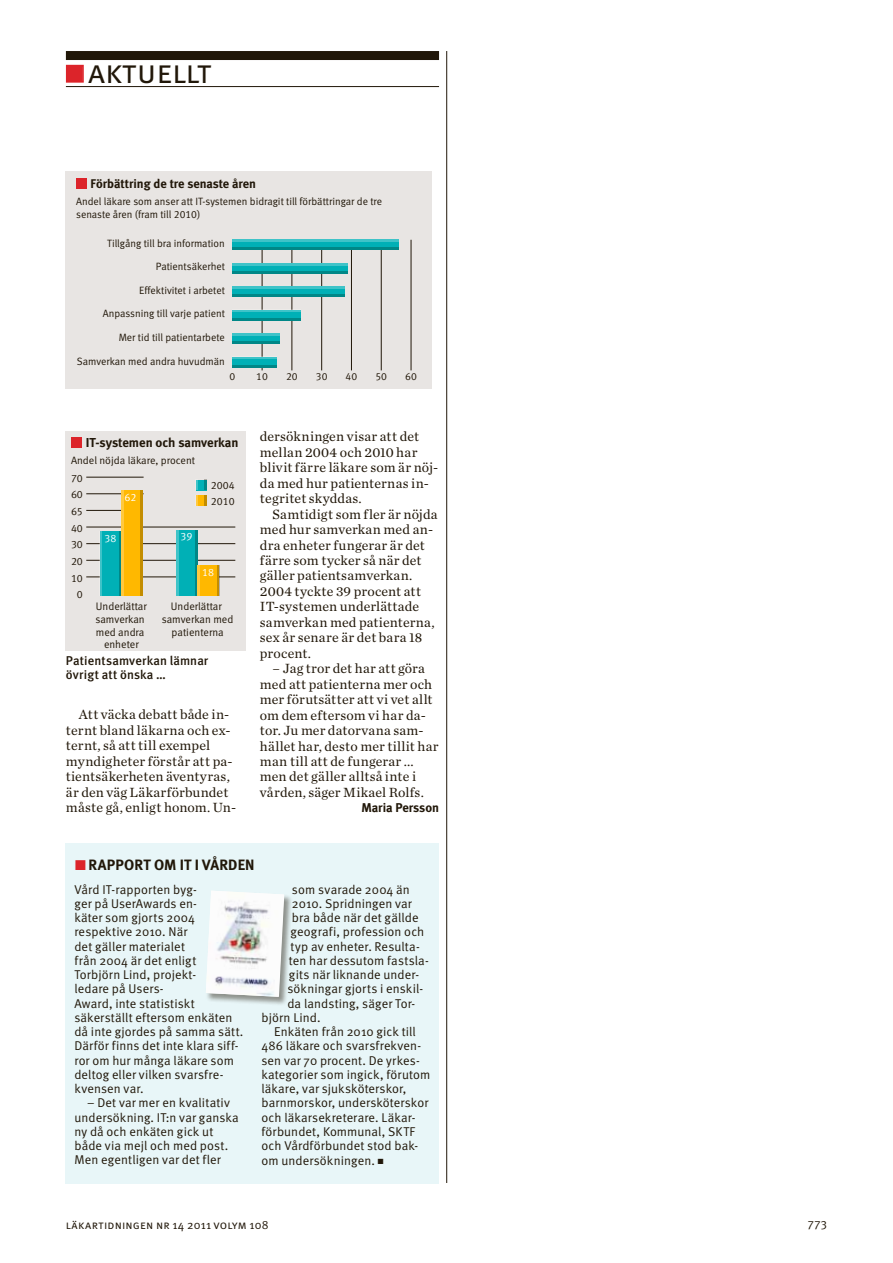
<style>
.page{position:relative;width:893px;height:1263px;background:#fff}
.page>*{position:absolute;margin:0;border:0;box-sizing:border-box;transform-origin:0 0}
.t1{font:33px "Meta LT Normal Small Caps";color:#211709}
.t2{font:15px "Meta LT Bold";letter-spacing:.015em;color:#211709}
.t3{font:13.95px/15.5px "Chronicle LT Text";letter-spacing:.01em;color:#211709}
.t4{font:12.9px "Meta LT Bold Tabular";color:#211709}
.t5{font:12.75px/14.2px "Meta LT Normal";letter-spacing:.01em;color:#211709}
.t6{font:12.75px/14.2px "Meta LT Medium";letter-spacing:.01em;color:#211709}
.t7{font:12.75px "Meta LT Bold";letter-spacing:-.005em;color:#211709}
.t8{font:12.6px "Meta LT Bold Tabular";color:#211709}
.t9{font:12px "Meta LT Normal Small Caps";letter-spacing:.015em;color:#211709}
.t10{font:12px "Meta LT Normal Utilities";color:#211709}
.t11{font:10.95px/12.8px "Meta LT Normal Tabular";color:#211709;text-align:center}
.t12{font:10.65px/23.2px "Meta LT Normal Tabular";color:#211709}
.t13{font:10.65px "Meta LT Normal Tabular";color:#fff}
.t14{font:10.35px "Meta LT Normal Tabular";color:#211709}
.s1{color:#dc242a}
</style>
<div class="page">
<div style="left:66px;top:51px;width:373px;height:9px;background:#211709"></div>
<hr style="left:66px;top:86px;width:373px;height:1px;background:#211709">
<div style="left:66px;top:65px;width:18px;height:18px;border:2px solid #dc242a"></div>
<hr style="left:446px;top:51px;width:1px;height:1132px;background:#211709">
<div style="left:66px;top:843px;width:373px;height:340px;background:#e8f6f8"></div>
<div style="left:66px;top:171px;width:366px;height:217px;background:#e8e5e3"></div>
<hr style="left:262px;top:240px;width:1px;height:130px;background:#211709">
<hr style="left:291px;top:240px;width:1px;height:130px;background:#211709">
<hr style="left:321px;top:240px;width:1px;height:130px;background:#211709">
<hr style="left:351px;top:240px;width:1px;height:130px;background:#211709">
<hr style="left:381px;top:240px;width:1px;height:130px;background:#211709">
<hr style="left:411px;top:240px;width:1px;height:130px;background:#211709">
<div style="left:232px;top:357px;width:45px;height:10px;background:#00b0b6"></div>
<hr style="left:232px;top:357px;width:45px;height:2px;background:#fff">
<hr style="left:232px;top:365px;width:45px;height:2px;background:#211709">
<svg style="left:232px;top:335px;width:48px;height:7px"></svg>
<hr style="left:232px;top:333px;width:48px;height:2px;background:#fff">
<hr style="left:232px;top:342px;width:48px;height:2px;background:#211709">
<div style="left:232px;top:310px;width:69px;height:10px;background:#00b0b6"></div>
<hr style="left:232px;top:310px;width:69px;height:2px;background:#fff">
<hr style="left:232px;top:318px;width:69px;height:2px;background:#211709">
<svg style="left:232px;top:289px;width:113px;height:6px"></svg>
<hr style="left:232px;top:286px;width:113px;height:3px;background:#fff">
<hr style="left:232px;top:295px;width:113px;height:2px;background:#211709">
<svg style="left:232px;top:265px;width:116px;height:6px"></svg>
<hr style="left:232px;top:263px;width:116px;height:2px;background:#fff">
<hr style="left:232px;top:271px;width:116px;height:2px;background:#211709">
<svg style="left:232px;top:242px;width:167px;height:6px"></svg>
<hr style="left:232px;top:240px;width:167px;height:2px;background:#fff">
<hr style="left:232px;top:248px;width:167px;height:2px;background:#211709">
<div style="left:76px;top:178px;width:11px;height:11px;background:#dc242a"></div>
<div style="left:205px;top:890px;width:88px;height:116px;background:#211709;opacity:.45"></div>
<img style="left:206px;top:891px;width:78px;height:106px">
<div style="left:65px;top:431px;width:180px;height:220px;background:#e8e5e3"></div>
<hr style="left:86px;top:576px;width:149px;height:1px;background:#211709">
<hr style="left:86px;top:560px;width:149px;height:1px;background:#211709">
<hr style="left:86px;top:543px;width:149px;height:1px;background:#211709">
<hr style="left:86px;top:527px;width:149px;height:1px;background:#211709">
<hr style="left:86px;top:510px;width:57px;height:1px;background:#211709">
<hr style="left:86px;top:493px;width:58px;height:1px;background:#211709">
<hr style="left:86px;top:477px;width:58px;height:1px;background:#211709">
<div style="left:196px;top:495px;width:10px;height:11px;background:#ffb800"></div>
<div style="left:196px;top:480px;width:10px;height:10px;background:#00b0b6"></div>
<svg style="left:196px;top:480px;width:2px;height:26px"></svg>
<svg style="left:204px;top:480px;width:2px;height:26px"></svg>
<div style="left:71px;top:437px;width:11px;height:11px;background:#dc242a"></div>
<div style="left:176px;top:530px;width:22px;height:65px;background:#00b0b6"></div>
<hr style="left:176px;top:530px;width:2px;height:65px;background:#fff">
<hr style="left:196px;top:530px;width:2px;height:65px;background:#211709">
<div style="left:198px;top:565px;width:21px;height:30px;background:#ffb800"></div>
<hr style="left:198px;top:565px;width:2px;height:30px;background:#fff">
<hr style="left:217px;top:565px;width:2px;height:30px;background:#211709">
<div style="left:100px;top:531px;width:21px;height:64px;background:#00b0b6"></div>
<hr style="left:100px;top:531px;width:2px;height:64px;background:#fff">
<hr style="left:119px;top:531px;width:2px;height:64px;background:#211709">
<div style="left:121px;top:490px;width:22px;height:105px;background:#ffb800"></div>
<hr style="left:121px;top:490px;width:3px;height:105px;background:#fff">
<hr style="left:141px;top:490px;width:2px;height:105px;background:#211709">
<h1 class="t1" style="left:66px;top:52px;width:147px"><span class="s1">■</span> aktuellt</h1>
<p class="t8" style="left:91px;top:176px;width:167px">Förbättring de tre senaste åren</p>
<p class="t12" style="left:76px;top:195px;width:307px;line-height:12.5px">Andel läkare som anser att IT-systemen bidragit till förbättringar de tre senaste åren (fram till 2010)</p>
<p class="t12" style="left:103px;top:232px;width:124px;text-align:right">Tillgång till bra information<br>Patientsäkerhet<br>Effektivitet i arbetet<br>Anpassning till varje patient</p>
<p class="t12" style="left:119px;top:325px;width:108px">Mer tid till patientarbete</p>
<p class="t12" style="left:77px;top:349px;width:150px">Samverkan med andra huvudmän</p>
<p class="t14" style="left:229px;top:371px;width:7px">0</p>
<p class="t14" style="left:256px;top:371px;width:13px">10</p>
<p class="t14" style="left:286px;top:371px;width:13px">20</p>
<p class="t14" style="left:316px;top:371px;width:13px">30</p>
<p class="t14" style="left:346px;top:371px;width:13px">40</p>
<p class="t14" style="left:375px;top:371px;width:13px">50</p>
<p class="t14" style="left:405px;top:371px;width:13px">60</p>
<p class="t4" style="left:86px;top:435px;width:154px">IT-systemen och samverkan</p>
<p class="t12" style="left:71px;top:449px;width:126px">Andel nöjda läkare, procent</p>
<p class="t12" style="left:71px;top:466px;width:13px">70</p>
<p class="t12" style="left:71px;top:483px;width:13px">60</p>
<p class="t12" style="left:71px;top:500px;width:13px">65</p>
<p class="t12" style="left:71px;top:516px;width:13px">40</p>
<p class="t12" style="left:71px;top:533px;width:13px">30</p>
<p class="t12" style="left:71px;top:549px;width:13px">20</p>
<p class="t12" style="left:71px;top:566px;width:13px">10</p>
<p class="t12" style="left:77px;top:583px;width:7px">0</p>
<p class="t13" style="left:125px;top:491px;width:13px">62</p>
<p class="t13" style="left:104px;top:533px;width:13px">38</p>
<p class="t13" style="left:180px;top:530px;width:13px">39</p>
<p class="t12" style="left:211px;top:477px;width:25px;line-height:16px">2004<br>2010</p>
<p class="t13" style="left:202px;top:566px;width:13px">18</p>
<p class="t11" style="left:96px;top:600px;width:53px">Underlättar samverkan med andra enheter</p>
<p class="t11" style="left:162px;top:600px;width:73px">Underlättar samverkan med patienterna</p>
<p class="t6" style="left:66px;top:653px;width:144px">Patientsamverkan lämnar övrigt att önska …</p>
<p class="t3" style="left:66px;top:707px;width:172px;text-indent:13px">Att väcka debatt både in&shy;ternt bland läkarna och ex&shy;ternt, så att till exempel myndigheter förstår att pa&shy;tientsäkerheten äventyras, är den väg Läkarförbundet måste gå, enligt honom. Un-</p>
<p class="t3" style="left:260px;top:429px;width:180px">dersökningen visar att det mellan 2004 och 2010 har blivit färre läkare som är nöj&shy;da med hur patienternas in&shy;tegritet skyddas.</p>
<p class="t3" style="left:260px;top:506px;width:179px;text-indent:13px">Samtidigt som fler är nöjda med hur samverkan med an&shy;dra enheter fungerar är det färre som tycker så när det gäller patientsamverkan.<br>2004 tyckte 39 procent att<br>IT-systemen underlättade samverkan med patienterna, sex år senare är det bara 18 procent.</p>
<p class="t3" style="left:260px;top:661px;width:180px;text-indent:13px">– Jag tror det har att göra med att patienterna mer och mer förutsätter att vi vet allt om dem eftersom vi har da&shy;tor. Ju mer datorvana sam&shy;hället har, desto mer tillit har man till att de fungerar ... men det gäller alltså inte i vården, säger Mikael Rolfs.</p>
<p class="t7" style="left:361px;top:800px;width:79px">Maria Persson</p>
<p class="t2" style="left:75px;top:856px;width:181px"><span class="s1">■</span>Rapport om it i vård en</p>
<p class="t5" style="left:74px;top:882px;width:171px">Vård IT-rapporten byg-<br>ger på UserAwards en-<br>käter som gjorts 2004 respektive 2010. När<br>det gäller materialet<br>från 2004 är det enligt<br>Torbjörn Lind, projekt-<br>ledare på Users-<br>Award, inte statistiskt säkerställt eftersom enkäten då inte gjordes på samma sätt.<br>Därför finns det inte klara siff&shy;ror om hur många läkare som deltog eller vilken svarsfre&shy;kvensen var.</p>
<p class="t5" style="left:74px;top:1096px;width:166px;text-indent:13px">– Det var mer en kvalitativ undersökning. IT:n var ganska ny då och enkäten gick ut både via mejl och med post.<br>Men egentligen var det fler</p>
<p class="t5" style="left:292px;top:882px;width:119px">som svarade 2004 än</p>
<p class="t5" style="left:292px;top:896px;width:122px">2010. Spridningen var</p>
<p class="t5" style="left:292px;top:910px;width:128px">bra både när det gällde</p>
<p class="t5" style="left:290px;top:925px;width:135px">geografi, profession och</p>
<p class="t5" style="left:290px;top:939px;width:131px">typ av enheter. Resulta-</p>
<p class="t5" style="left:289px;top:953px;width:141px">ten har dessutom fastsla-</p>
<p class="t5" style="left:289px;top:967px;width:132px">gits när liknande under-</p>
<p class="t5" style="left:287px;top:982px;width:137px">sökningar gjorts i enskil-</p>
<p class="t5" style="left:287px;top:996px;width:129px">da landsting, säger Tor-</p>
<p class="t5" style="left:261px;top:1010px;width:61px">björn Lind.</p>
<p class="t5" style="left:274px;top:1024px;width:143px">Enkäten från 2010 gick till</p>
<p class="t5" style="left:261px;top:1039px;width:161px">486 läkare och svarsfrekven-</p>
<p class="t5" style="left:261px;top:1053px;width:160px">sen var 70 procent. De yrkes-</p>
<p class="t5" style="left:261px;top:1067px;width:170px">kategorier som ingick, förutom</p>
<p class="t5" style="left:261px;top:1081px;width:146px">läkare, var sjuksköterskor,</p>
<p class="t5" style="left:261px;top:1096px;width:168px">barnmorskor, undersköterskor</p>
<p class="t5" style="left:261px;top:1110px;width:155px">och läkarsekreterare. Läkar-</p>
<p class="t5" style="left:261px;top:1124px;width:155px">förbundet, Kommunal, SKTF</p>
<p class="t5" style="left:261px;top:1138px;width:158px">och Vårdförbundet stod bak-</p>
<p class="t5" style="left:261px;top:1153px;width:123px">om undersökningen. ■</p>
<p class="t9" style="left:66px;top:1218px;width:204px">läkartidningen nr 14 2011 volym 108</p>
<p class="t10" style="left:808px;top:1218px;width:21px">773</p>
</div>
